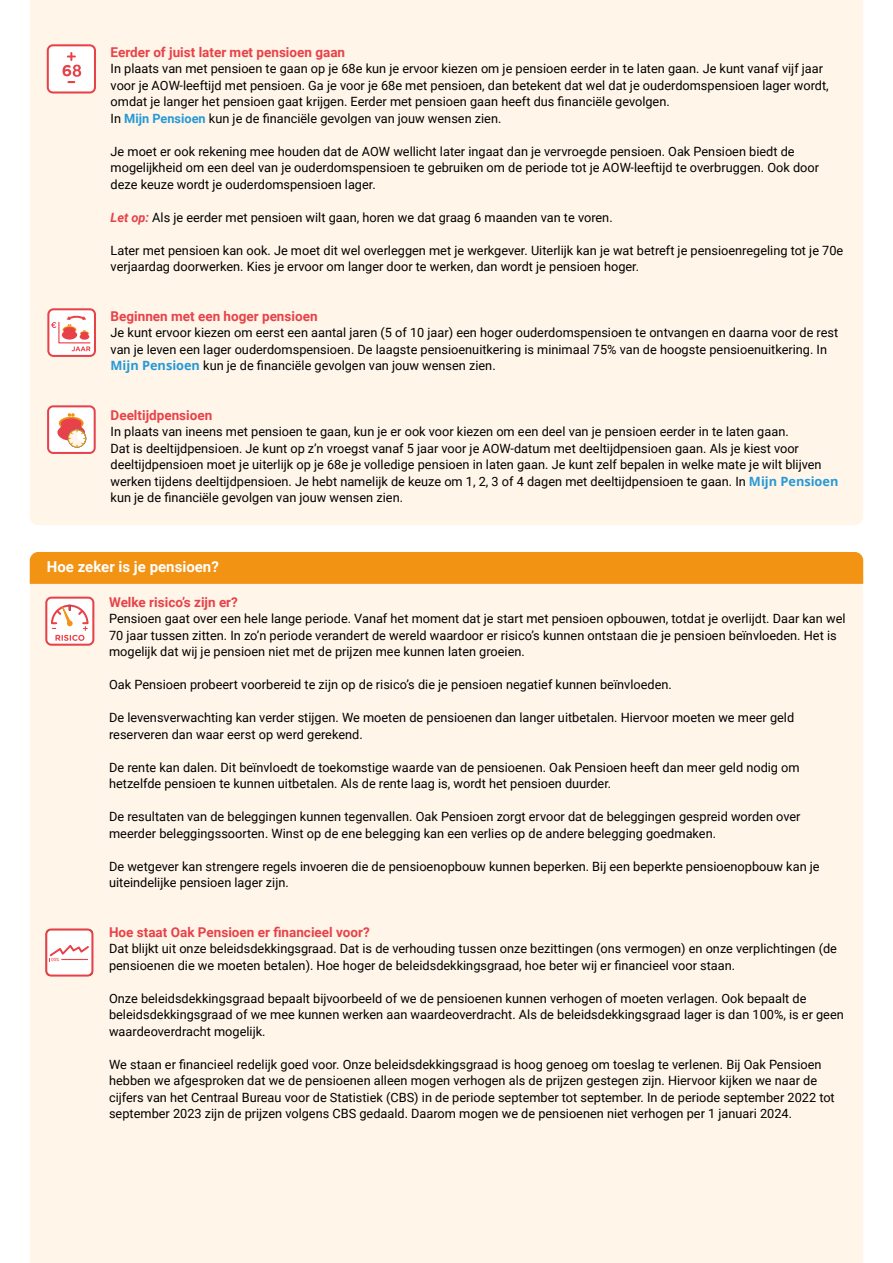
<style>
.page{position:relative;width:893px;height:1263px;background:#fff}
.page>*{position:absolute;margin:0;border:0;box-sizing:border-box;transform-origin:0 0}
.t1{font:700 15px "Roboto";color:#fff}
.t2{font:700 13.5px "Roboto";color:#e84249}
.t3{font:12.75px/16.5px "Roboto";color:#000}
.s1{font-weight:700;color:#2699d6}
.s2{font-weight:700;font-style:italic;color:#e84249}
.s3{font-family:"Open Sans";font-weight:700;color:#2699d6}
</style>
<div class="page">
<div style="left:30px;top:0;width:833px;height:525px;background:#fff5e9"></div>
<div style="left:30px;top:584px;width:833px;height:679px;background:#fff5e9"></div>
<div style="left:30px;top:552px;width:833px;height:32px;background:#f39313"></div>
<svg style="left:47px;top:405px;width:49px;height:49px"></svg>
<svg style="left:45px;top:597px;width:49px;height:49px"></svg>
<svg style="left:47px;top:308px;width:49px;height:49px"></svg>
<svg style="left:47px;top:44px;width:49px;height:50px"></svg>
<svg style="left:45px;top:928px;width:48px;height:48px"></svg>
<p class="t2" style="left:111px;top:42px;width:236px">Eerder of juist later met pensioen gaan</p>
<p class="t3" style="left:111px;top:60px;width:720px">In plaats van met pensioen te gaan op je 68e kun je ervoor kiezen om je pensioen eerder in te laten gaan. Je kunt vanaf vijf jaar voor je AOW-leeftijd met pensioen. Ga je voor je 68e met pensioen, dan betekent dat wel dat je ouderdomspensioen lager wordt, omdat je langer het pensioen gaat krijgen. Eerder met pensioen gaan heeft dus financiële gevolgen.<br>In <span class="s1">Mijn Pensioen</span> kun je de financiële gevolgen van jouw wensen zien.</p>
<p class="t3" style="left:111px;top:142px;width:710px">Je moet er ook rekening mee houden dat de AOW wellicht later ingaat dan je vervroegde pensioen. Oak Pensioen biedt de mogelijkheid om een deel van je ouderdomspensioen te gebruiken om de periode tot je AOW-leeftijd te overbruggen. Ook door deze keuze wordt je ouderdomspensioen lager.</p>
<p class="t3" style="left:111px;top:208px;width:504px"><span class="s2">Let op:</span> Als je eerder met pensioen wilt gaan, horen we dat graag 6 maanden van te voren.</p>
<p class="t3" style="left:111px;top:241px;width:734px">Later met pensioen kan ook. Je moet dit wel overleggen met je werkgever. Uiterlijk kan je wat betreft je pensioenregeling tot je 70e verjaardag doorwerken. Kies je ervoor om langer door te werken, dan wordt je pensioen hoger.</p>
<p class="t2" style="left:111px;top:306px;width:208px">Beginnen met een hoger pensioen</p>
<p class="t3" style="left:111px;top:324px;width:729px">Je kunt ervoor kiezen om eerst een aantal jaren (5 of 10 jaar) een hoger ouderdomspensioen te ontvangen en daarna voor de rest van je leven een lager ouderdomspensioen. De laagste pensioenuitkering is minimaal 75% van de hoogste pensioenuitkering. In<br><span class="s3">Mijn Pensioen</span> kun je de financiële gevolgen van jouw wensen zien.</p>
<p class="t2" style="left:111px;top:405px;width:103px">Deeltijdpensioen</p>
<p class="t3" style="left:111px;top:423px;width:729px">In plaats van ineens met pensioen te gaan, kun je er ook voor kiezen om een deel van je pensioen eerder in te laten gaan.<br>Dat is deeltijdpensioen. Je kunt op z’n vroegst vanaf 5 jaar voor je AOW-datum met deeltijdpensioen gaan. Als je kiest voor deeltijdpensioen moet je uiterlijk op je 68e je volledige pensioen in laten gaan. Je kunt zelf bepalen in welke mate je wilt blijven werken tijdens deeltijdpensioen. Je hebt namelijk de keuze om 1, 2, 3 of 4 dagen met deeltijdpensioen te gaan. In <span class="s3">Mijn Pensioen </span>kun je de financiële gevolgen van jouw wensen zien.</p>
<p class="t1" style="left:47px;top:556px;width:174px">Hoe zeker is je pensioen?</p>
<p class="t2" style="left:109px;top:592px;width:130px">Welke risico’s zijn er?</p>
<p class="t3" style="left:109px;top:610px;width:738px">Pensioen gaat over een hele lange periode. Vanaf het moment dat je start met pensioen opbouwen, totdat je overlijdt. Daar kan wel<br>70 jaar tussen zitten. In zo’n periode verandert de wereld waardoor er risico’s kunnen ontstaan die je pensioen beïnvloeden. Het is mogelijk dat wij je pensioen niet met de prijzen mee kunnen laten groeien.</p>
<p class="t3" style="left:109px;top:676px;width:564px">Oak Pensioen probeert voorbereid te zijn op de risico’s die je pensioen negatief kunnen beïnvloeden.</p>
<p class="t3" style="left:109px;top:709px;width:687px">De levensverwachting kan verder stijgen. We moeten de pensioenen dan langer uitbetalen. Hiervoor moeten we meer geld reserveren dan waar eerst op werd gerekend.</p>
<p class="t3" style="left:109px;top:758px;width:692px">De rente kan dalen. Dit beïnvloedt de toekomstige waarde van de pensioenen. Oak Pensioen heeft dan meer geld nodig om hetzelfde pensioen te kunnen uitbetalen. Als de rente laag is, wordt het pensioen duurder.</p>
<p class="t3" style="left:109px;top:808px;width:693px">De resultaten van de beleggingen kunnen tegenvallen. Oak Pensioen zorgt ervoor dat de beleggingen gespreid worden over meerder beleggingssoorten. Winst op de ene belegging kan een verlies op de andere belegging goedmaken.</p>
<p class="t3" style="left:109px;top:857px;width:712px">De wetgever kan strengere regels invoeren die de pensioenopbouw kunnen beperken. Bij een beperkte pensioenopbouw kan je uiteindelijke pensioen lager zijn.</p>
<p class="t2" style="left:109px;top:922px;width:262px">Hoe staat Oak Pensioen er financieel voor?</p>
<p class="t3" style="left:109px;top:940px;width:729px">Dat blijkt uit onze beleidsdekkingsgraad. Dat is de verhouding tussen onze bezittingen (ons vermogen) en onze verplichtingen (de pensioenen die we moeten betalen). Hoe hoger de beleidsdekkingsgraad, hoe beter wij er financieel voor staan.</p>
<p class="t3" style="left:109px;top:989px;width:736px">Onze beleidsdekkingsgraad bepaalt bijvoorbeeld of we de pensioenen kunnen verhogen of moeten verlagen. Ook bepaalt de beleidsdekkingsgraad of we mee kunnen werken aan waardeoverdracht. Als de beleidsdekkingsgraad lager is dan 100%, is er geen waardeoverdracht mogelijk.</p>
<p class="t3" style="left:109px;top:1055px;width:727px">We staan er financieel redelijk goed voor. Onze beleidsdekkingsgraad is hoog genoeg om toeslag te verlenen. Bij Oak Pensioen hebben we afgesproken dat we de pensioenen alleen mogen verhogen als de prijzen gestegen zijn. Hiervoor kijken we naar de cijfers van het Centraal Bureau voor de Statistiek (CBS) in de periode september tot september. In de periode september 2022 tot september 2023 zijn de prijzen volgens CBS gedaald. Daarom mogen we de pensioenen niet verhogen per 1 januari 2024.</p>
</div>
